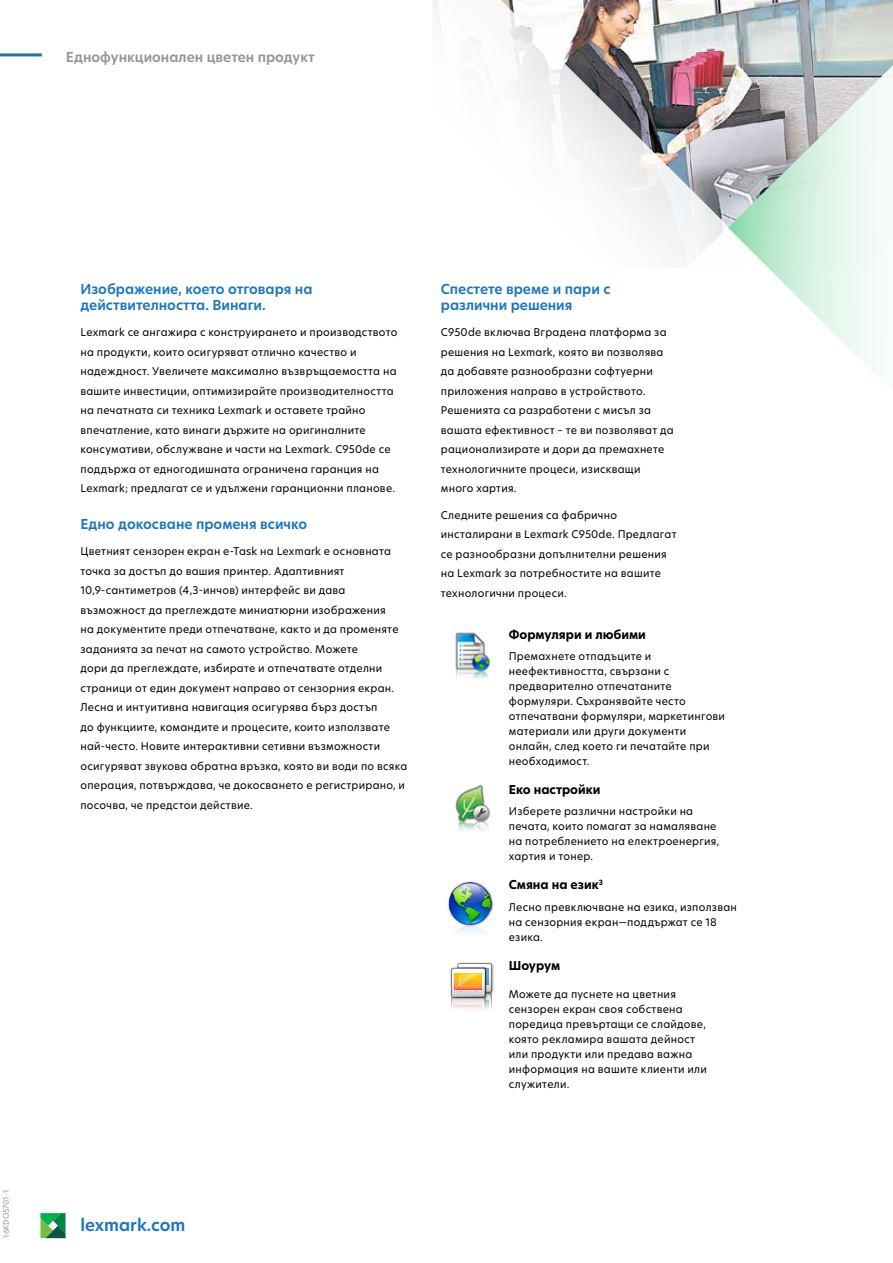
<style>
.page{position:relative;width:893px;height:1263px;background:#fff}
.page>*{position:absolute;margin:0;border:0;box-sizing:border-box;transform-origin:0 0}
.t1{font:600 16.5px "TP Hero";color:#1c75bc}
.t2{font:600 13.5px/16.5px "TP Hero";color:#1c75bc}
.t3{font:600 13.5px "TP Hero";color:#939598}
.t4{font:700 12px "TP Hero";color:#000}
.t5{font:10.5px/19.5px "TP Hero";letter-spacing:.025em;color:#000}
.t6{font:7.5px "TP Hero";color:#939598}
</style>
<div class="page">
<img style="left:433px;top:0;width:460px;height:262px">
<svg style="left:728px;top:48px;width:165px;height:327px"></svg>
<hr style="left:0;top:53px;width:42px;height:3px;background:#1c75bc">
<svg style="left:40px;top:1213px;width:26px;height:25px"></svg>
<img style="left:455px;top:632px;width:35px;height:47px">
<img style="left:455px;top:785px;width:35px;height:46px">
<img style="left:448px;top:882px;width:46px;height:51px">
<img style="left:450px;top:962px;width:44px;height:35px">
<svg style="left:451px;top:963px;width:41px;height:47px"></svg>
<p class="t3" style="left:66px;top:48px;width:250px">Еднофункционален цветен продукт</p>
<p class="t6" style="left:1px;top:1238px;width:49px;rotate:-90deg">16KDO5701-1</p>
<p class="t2" style="left:80px;top:280px;width:234px">Изображение, което отговаря на действителността. Винаги.</p>
<p class="t5" style="left:80px;top:323px;width:319px">Lexmark се ангажира с конструирането и производството на продукти, които осигуряват отлично качество и надеждност. Увеличете максимално възвръщаемостта на вашите инвестиции, оптимизирайте производителността на печатната си техника Lexmark и оставете трайно впечатление, като винаги държите на оригиналните консумативи, обслужване и части на Lexmark. C950de се поддържа от едногодишната ограничена гаранция на Lexmark; предлагат се и удължени гаранционни планове.</p>
<p class="t2" style="left:80px;top:516px;width:228px">Едно докосване променя всичко</p>
<p class="t5" style="left:80px;top:542px;width:328px">Цветният сензорен екран e-Task на Lexmark е основната точка за достъп до вашия принтер. Адаптивният 10,9-сантиметров (4,3-инчов) интерфейс ви дава възможност да преглеждате миниатюрни изображения<br>на документите преди отпечатване, както и да променяте заданията за печат на самото устройство. Можете<br>дори да преглеждате, избирате и отпечатвате отделни страници от един документ направо от сензорния екран.<br>Лесна и интуитивна навигация осигурява бърз достъп<br>до функциите, командите и процесите, които използвате най-често. Новите интерактивни сетивни възможности осигуряват звукова обратна връзка, която ви води по всяка операция, потвърждава, че докосването е регистрирано, и посочва, че предстои действие.</p>
<p class="t2" style="left:441px;top:280px;width:171px">Спестете време и пари с различни решения</p>
<p class="t5" style="left:441px;top:323px;width:234px">C950de включва Вградена платформа за решения на Lexmark, която ви позволява да добавяте разнообразни софтуерни приложения направо в устройството.<br>Решенията са разработени с мисъл за вашата ефективност – те ви позволяват да рационализирате и дори да премахнете технологичните процеси, изискващи много хартия.</p>
<p class="t5" style="left:441px;top:505px;width:237px">Следните решения са фабрично инсталирани в Lexmark C950de. Предлагат се разнообразни допълнителни решения на Lexmark за потребностите на вашите технологични процеси.</p>
<p class="t4" style="left:509px;top:626px;width:139px">Формуляри и любими</p>
<p class="t5" style="left:509px;top:648px;width:218px;line-height:15px">Премахнете отпадъците и неефективността, свързани с предварително отпечатаните формуляри. Съхранявайте често отпечатвани формуляри, маркетингови материали или други документи онлайн, след което ги печатайте при необходимост.</p>
<p class="t4" style="left:509px;top:781px;width:93px">Еко настройки</p>
<p class="t5" style="left:509px;top:804px;width:212px;line-height:15px">Изберете различни настройки на печата, които помагат за намаляване на потреблението на електроенергия, хартия и тонер.</p>
<p class="t4" style="left:509px;top:877px;width:96px">Смяна на език<sup>3</sup></p>
<p class="t5" style="left:509px;top:899px;width:230px;line-height:15px">Лесно превключване на езика, използван на сензорния екран—поддържат се 18 езика.</p>
<p class="t4" style="left:509px;top:957px;width:53px">Шоурум</p>
<p class="t5" style="left:509px;top:986px;width:200px;line-height:15px">Можете да пуснете на цветния сензорен екран своя собствена поредица превъртащи се слайдове, която рекламира вашата дейност или продукти или предава важна информация на вашите клиенти или служители.</p>
<h1 class="t1" style="left:80px;top:1214px;width:106px">lexmark.com</h1>
</div>
